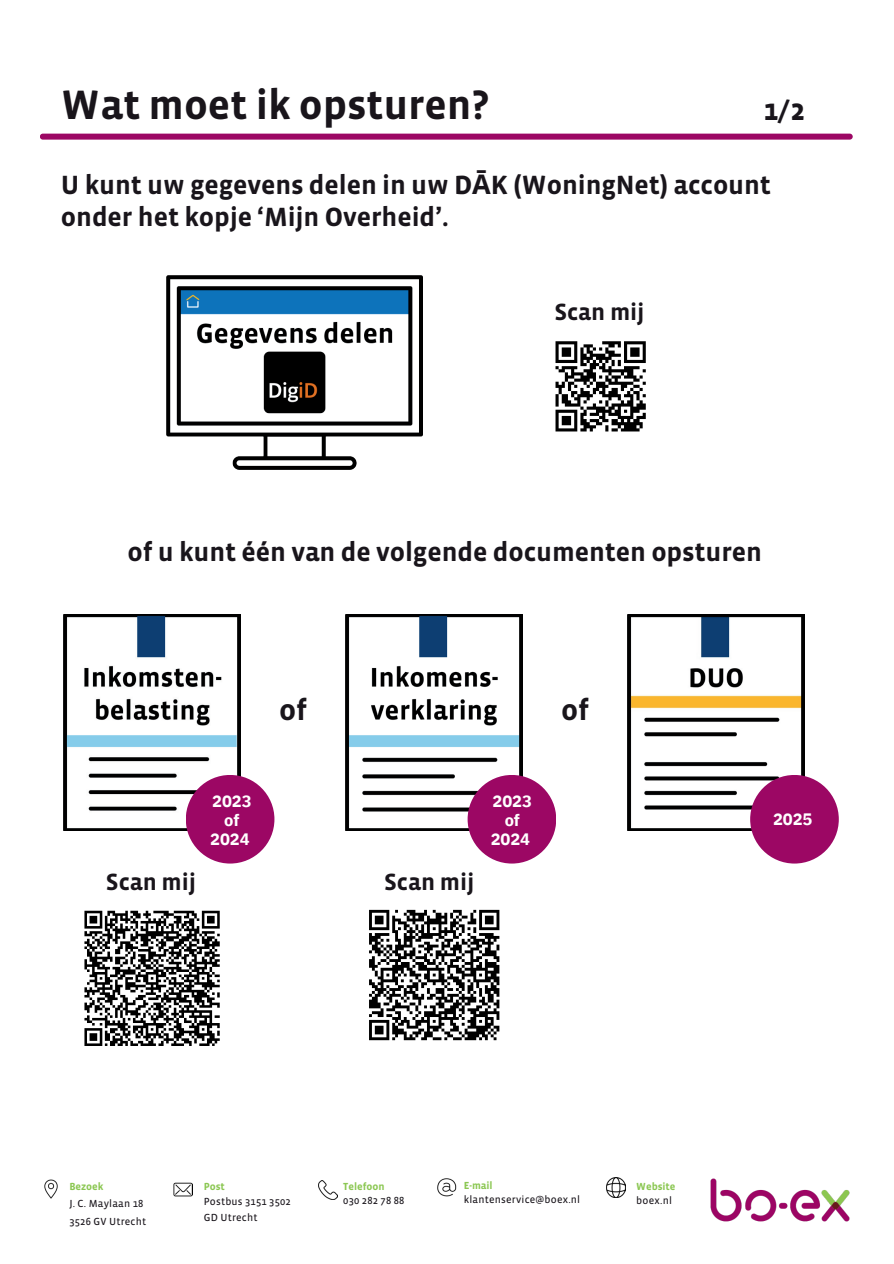
<style>
.page{position:relative;width:894px;height:1264px;background:#fff}
.page>*{position:absolute;margin:0;border:0;box-sizing:border-box;transform-origin:0 0}
.t1{font:700 42px "Vista Sans OT";letter-spacing:-.005em;color:#19151b}
.t2{font:700 30px "Vista Sans OT";color:#19151b}
.t3{font:700 27px/31.5px "Vista Sans OT";letter-spacing:-.005em;color:#19151b}
.t4{font:700 24px "Vista Sans OT";letter-spacing:-.005em;color:#19151b}
.t5{font:700 16.5px/19.2px "IBM Plex Sans";letter-spacing:-.005em;color:#fff;text-align:center}
.t6{font:10.5px/15.8px "Vista Sans OT";letter-spacing:.02em;color:#19151b}
.t7{font:700 10.5px "Vista Sans OT";letter-spacing:-.005em;color:#8bc752}
.s1{font-family:"Noto Sans"}
</style>
<div class="page">
<img style="left:44px;top:1179px;width:14px;height:19px">
<img style="left:606px;top:1177px;width:19px;height:20px">
<img style="left:437px;top:1178px;width:19px;height:18px">
<img style="left:173px;top:1182px;width:19px;height:14px">
<img style="left:318px;top:1180px;width:20px;height:19px">
<img style="left:710px;top:1178px;width:140px;height:44px">
<img style="left:63px;top:614px;width:177px;height:216px">
<img style="left:345px;top:614px;width:177px;height:216px">
<div style="left:467px;top:775px;width:89px;height:88px;background:#9c0764;border-radius:50%"></div>
<img style="left:627px;top:614px;width:177px;height:216px">
<div style="left:186px;top:775px;width:88px;height:88px;background:#9c0764;border-radius:50%"></div>
<div style="left:40px;top:134px;width:812px;height:6px;background:#9c0764;border-radius:3px"></div>
<div style="left:750px;top:775px;width:88px;height:88px;background:#9c0764;border-radius:50%"></div>
<img style="left:167px;top:276px;width:255px;height:193px">
<svg style="left:555px;top:341px;width:91px;height:91px"></svg>
<svg style="left:84px;top:910px;width:136px;height:135px"></svg>
<svg style="left:369px;top:909px;width:131px;height:132px"></svg>
<h1 class="t1" style="left:61px;top:83px;width:430px">Wat moet ik opsturen?</h1>
<p class="t2" style="left:763px;top:95px;width:43px">1/2</p>
<p class="t3" style="left:61px;top:170px;width:711px">U kunt uw gegevens delen in uw D<span class="s1">Ā</span>K (WoningNet) account onder het kopje ‘Mijn Overheid’.</p>
<p class="t4" style="left:554px;top:299px;width:92px">Scan mij</p>
<p class="t3" style="left:127px;top:537px;width:636px">of u kunt één van de volgende documenten opsturen</p>
<p class="t5" style="left:210px;top:790px;width:43px">2023 of<br>2024</p>
<p class="t2" style="left:279px;top:694px;width:29px">of</p>
<p class="t2" style="left:561px;top:694px;width:29px">of</p>
<p class="t5" style="left:490px;top:790px;width:43px">2023 of<br>2024</p>
<p class="t4" style="left:106px;top:870px;width:92px">Scan mij</p>
<p class="t4" style="left:384px;top:870px;width:92px">Scan mij</p>
<p class="t5" style="left:772px;top:808px;width:41px">2025</p>
<p class="t7" style="left:69px;top:1181px;width:36px">Bezoek</p>
<p class="t7" style="left:204px;top:1181px;width:23px">Post</p>
<p class="t6" style="left:204px;top:1193px;width:89px">Postbus 3151 3502<br>GD Utrecht</p>
<p class="t6" style="left:69px;top:1194px;width:78px;line-height:18px">J. C. Maylaan 18<br>3526 GV Utrecht</p>
<p class="t7" style="left:343px;top:1181px;width:43px">Telefoon</p>
<p class="t6" style="left:343px;top:1192px;width:63px">030 282 78 88</p>
<p class="t7" style="left:463px;top:1180px;width:30px">E-mail</p>
<p class="t6" style="left:463px;top:1191px;width:118px">klantenservice@boex.nl</p>
<p class="t7" style="left:636px;top:1181px;width:41px">Website</p>
<p class="t6" style="left:636px;top:1192px;width:37px">boex.nl</p>
</div>
